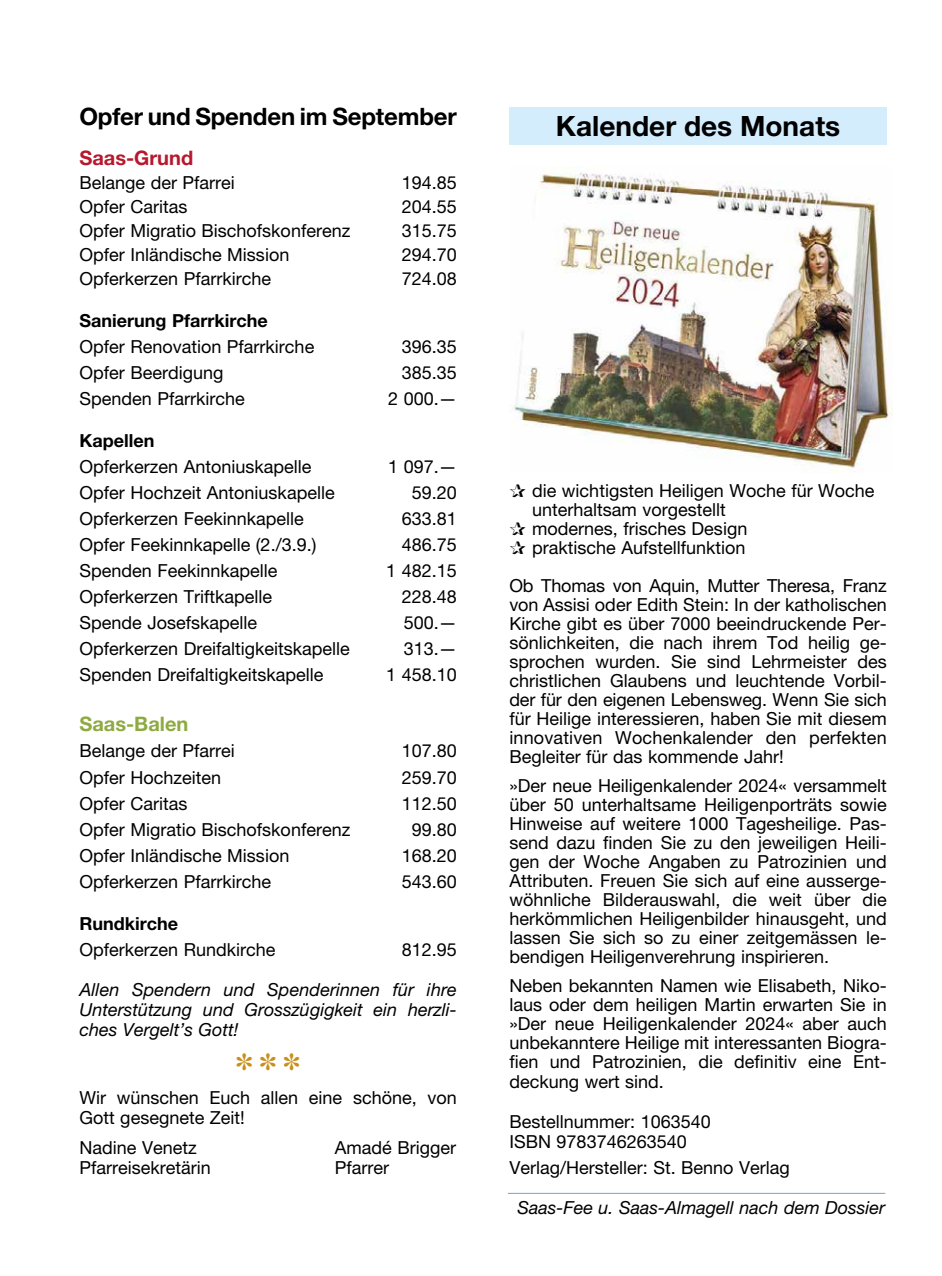
<style>
.page{position:relative;width:942px;height:1276px;background:#fff}
.page>*{position:absolute;margin:0;border:0;box-sizing:border-box;transform-origin:0 0}
.t1{font:700 28px "Helvetica Neue LT Pro";color:#000}
.t2{font:700 24px "Helvetica Neue LT Pro";letter-spacing:-.01em;color:#000}
.t3{font:24px "Zapf Dingbats ITC";color:#c88f1a}
.t4{font:700 20px "Helvetica Neue LT Pro";color:#b7182e}
.t5{font:700 20px "Helvetica Neue LT Pro";color:#8eaa41}
.t6{font:18px/19px "Helvetica Neue LT Pro";color:#000;text-align:justify}
.t7{font:italic 18px/20px "Helvetica Neue LT Pro";color:#000;text-align:justify}
.t8{font:700 18px "Helvetica Neue LT Pro";color:#000}
</style>
<div class="page">
<hr style="left:507px;top:1192px;width:377px;height:1px;background:#6ca5d8">
<div style="left:509px;top:107px;width:377px;height:37px;background:#d4edfc"></div>
<img style="left:512px;top:166px;width:380px;height:306px">
<h2 class="t2" style="left:79px;top:101px;width:379px">Opfer und Spenden im September</h2>
<p class="t4" style="left:79px;top:145px;width:115px">Saas-Grund</p>
<p class="t6" style="left:79px;top:173px;width:157px">Belange der Pfarrei</p>
<p class="t6" style="left:401px;top:173px;width:57px">194.85</p>
<p class="t6" style="left:79px;top:197px;width:109px">Opfer Caritas</p>
<p class="t6" style="left:401px;top:197px;width:57px">204.55</p>
<p class="t6" style="left:79px;top:221px;width:272px">Opfer Migratio Bischofskonferenz</p>
<p class="t6" style="left:401px;top:221px;width:57px">315.75</p>
<p class="t6" style="left:79px;top:245px;width:211px">Opfer Inländische Mission</p>
<p class="t6" style="left:401px;top:245px;width:57px">294.70</p>
<p class="t6" style="left:79px;top:269px;width:193px">Opferkerzen Pfarrkirche</p>
<p class="t6" style="left:401px;top:269px;width:57px">724.08</p>
<p class="t8" style="left:79px;top:309px;width:190px">Sanierung Pfarrkirche</p>
<p class="t6" style="left:79px;top:337px;width:236px">Opfer Renovation Pfarrkirche</p>
<p class="t6" style="left:401px;top:337px;width:57px">396.35</p>
<p class="t6" style="left:79px;top:363px;width:145px">Opfer Beerdigung</p>
<p class="t6" style="left:401px;top:363px;width:57px">385.35</p>
<p class="t6" style="left:79px;top:389px;width:167px">Spenden Pfarrkirche</p>
<p class="t6" style="left:388px;top:389px;width:70px">2 000.—</p>
<p class="t8" style="left:79px;top:429px;width:76px">Kapellen</p>
<p class="t6" style="left:79px;top:457px;width:233px">Opferkerzen Antoniuskapelle</p>
<p class="t6" style="left:388px;top:457px;width:70px">1 097.—</p>
<p class="t6" style="left:79px;top:483px;width:257px">Opfer Hochzeit Antoniuskapelle</p>
<p class="t6" style="left:411px;top:483px;width:47px">59.20</p>
<p class="t6" style="left:79px;top:509px;width:226px">Opferkerzen Feekinnkapelle</p>
<p class="t6" style="left:401px;top:509px;width:57px">633.81</p>
<p class="t6" style="left:79px;top:535px;width:238px">Opfer Feekinnkapelle (2./3.9.)</p>
<p class="t6" style="left:401px;top:535px;width:57px">486.75</p>
<p class="t6" style="left:79px;top:561px;width:199px">Spenden Feekinnkapelle</p>
<p class="t6" style="left:386px;top:561px;width:72px">1 482.15</p>
<p class="t6" style="left:79px;top:587px;width:194px">Opferkerzen Triftkapelle</p>
<p class="t6" style="left:401px;top:587px;width:57px">228.48</p>
<p class="t6" style="left:79px;top:613px;width:179px">Spende Josefskapelle</p>
<p class="t6" style="left:403px;top:613px;width:55px">500.—</p>
<p class="t6" style="left:79px;top:639px;width:272px">Opferkerzen Dreifaltigkeitskapelle</p>
<p class="t6" style="left:403px;top:639px;width:55px">313.—</p>
<p class="t6" style="left:79px;top:665px;width:245px">Spenden Dreifaltigkeitskapelle</p>
<p class="t6" style="left:386px;top:665px;width:72px">1 458.10</p>
<p class="t5" style="left:79px;top:712px;width:110px">Saas-Balen</p>
<p class="t6" style="left:79px;top:741px;width:157px">Belange der Pfarrei</p>
<p class="t6" style="left:401px;top:741px;width:57px">107.80</p>
<p class="t6" style="left:79px;top:767px;width:143px">Opfer Hochzeiten</p>
<p class="t6" style="left:401px;top:767px;width:57px">259.70</p>
<p class="t6" style="left:79px;top:793px;width:109px">Opfer Caritas</p>
<p class="t6" style="left:401px;top:793px;width:57px">112.50</p>
<p class="t6" style="left:79px;top:819px;width:272px">Opfer Migratio Bischofskonferenz</p>
<p class="t6" style="left:411px;top:819px;width:47px">99.80</p>
<p class="t6" style="left:79px;top:845px;width:211px">Opfer Inländische Mission</p>
<p class="t6" style="left:401px;top:845px;width:57px">168.20</p>
<p class="t6" style="left:79px;top:871px;width:193px">Opferkerzen Pfarrkirche</p>
<p class="t6" style="left:401px;top:871px;width:57px">543.60</p>
<p class="t8" style="left:79px;top:912px;width:100px">Rundkirche</p>
<p class="t6" style="left:79px;top:939px;width:197px">Opferkerzen Rundkirche</p>
<p class="t6" style="left:401px;top:939px;width:57px">812.95</p>
<p class="t7" style="left:79px;top:979px;width:379px">Allen Spendern und Spenderinnen für ihre Unterstützung und Grosszügigkeit ein herzli&shy;ches Vergelt’s Gott!</p>
<h2 class="t3" style="left:236px;top:1050px;width:65px">✽ ✽ ✽</h2>
<p class="t6" style="left:79px;top:1087px;width:378px;line-height:20px">Wir wünschen Euch allen eine schöne, von<br>Gott gesegnete Zeit!</p>
<p class="t6" style="left:79px;top:1137px;width:119px">Nadine Venetz</p>
<p class="t6" style="left:334px;top:1137px;width:123px">Amadé Brigger</p>
<p class="t6" style="left:79px;top:1157px;width:133px">Pfarreisekretärin</p>
<p class="t6" style="left:334px;top:1157px;width:56px">Pfarrer</p>
<h1 class="t1" style="left:555px;top:108px;width:286px">Kalender des Monats</h1>
<p class="t6" style="left:509px;top:481px;width:366px">✰ die wichtigsten Heiligen Woche für Woche</p>
<p class="t6" style="left:532px;top:500px;width:195px">unterhaltsam vorgestellt</p>
<p class="t6" style="left:509px;top:519px;width:239px">✰ modernes, frisches Design</p>
<p class="t6" style="left:509px;top:538px;width:237px">✰ praktische Aufstellfunktion</p>
<p class="t6" style="left:509px;top:576px;width:379px">Ob Thomas von Aquin, Mutter Theresa, Franz von Assisi oder Edith Stein: In der katholischen Kirche gibt es über 7000 beeindruckende Per&shy;sönlichkeiten, die nach ihrem Tod heilig ge&shy;sprochen wurden. Sie sind Lehrmeister des christlichen Glaubens und leuchtende Vorbil&shy;der für den eigenen Lebensweg. Wenn Sie sich für Heilige interessieren, haben Sie mit diesem innovativen Wochenkalender den perfekten Begleiter für das kommende Jahr!</p>
<p class="t6" style="left:509px;top:776px;width:379px">»Der neue Heiligenkalender 2024« versammelt über 50 unterhaltsame Heiligenporträts sowie Hinweise auf weitere 1000 Tagesheilige. Pas&shy;send dazu finden Sie zu den jeweiligen Heili&shy;gen der Woche Angaben zu Patrozinien und Attributen. Freuen Sie sich auf eine ausserge&shy;wöhnliche Bilderauswahl, die weit über die herkömmlichen Heiligenbilder hinausgeht, und lassen Sie sich so zu einer zeitgemässen le&shy;bendigen Heiligenverehrung inspirieren.</p>
<p class="t6" style="left:509px;top:976px;width:379px">Neben bekannten Namen wie Elisabeth, Niko&shy;laus oder dem heiligen Martin erwarten Sie in »Der neue Heiligenkalender 2024« aber auch unbekanntere Heilige mit interessanten Biogra&shy;fien und Patrozinien, die definitiv eine Ent&shy;deckung wert sind.</p>
<p class="t6" style="left:509px;top:1111px;width:203px;line-height:20px">Bestellnummer: 1063540<br>ISBN 9783746263540</p>
<p class="t6" style="left:509px;top:1157px;width:282px">Verlag/Hersteller: St. Benno Verlag</p>
<p class="t7" style="left:517px;top:1197px;width:369px">Saas-Fee u. Saas-Almagell nach dem Dossier</p>
</div>
